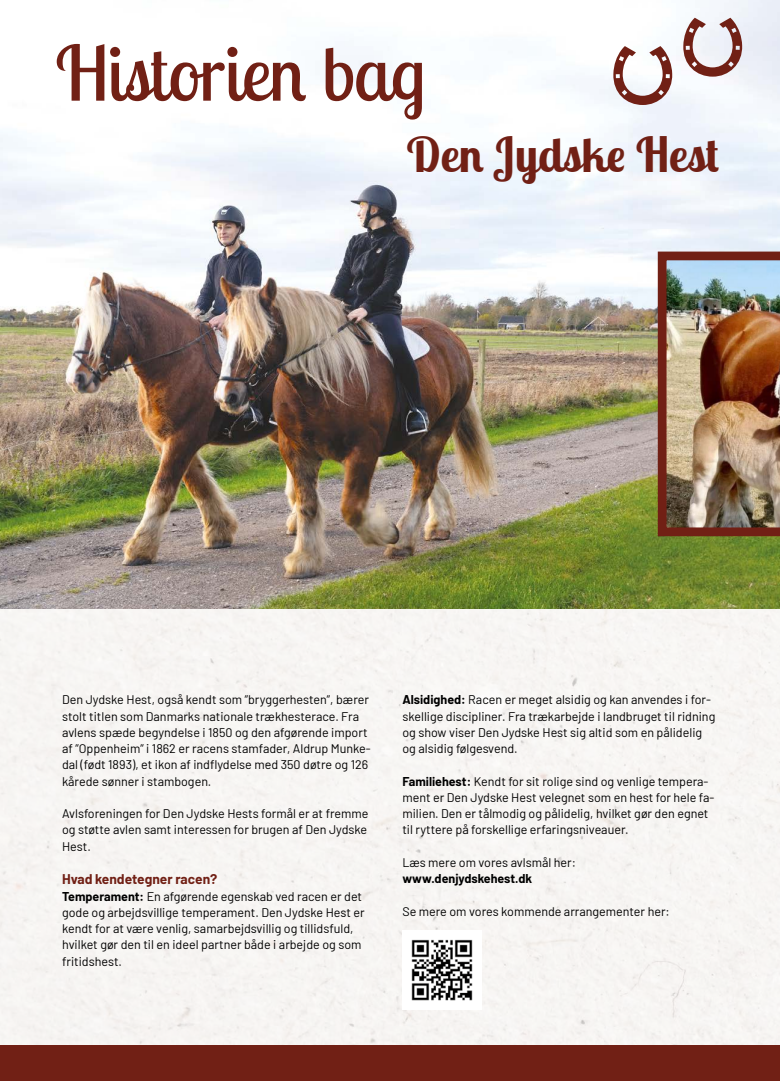
<style>
.page{position:relative;width:780px;height:1081px;background:#fff}
.page>*{position:absolute;margin:0;border:0;box-sizing:border-box;transform-origin:0 0}
.t1{font:75.62px "Lobster Two";color:#712015}
.t2{font:700 47.88px "Lobster Two";color:#712015}
.t3{font:700 13.75px "Barlow";color:#712015}
.t4{font:12.5px/16.2px "Barlow";color:#000}
.t5{font:700 12.5px "Barlow";color:#000}
.s1{font-weight:700}
</style>
<div class="page">
<img style="left:0;top:0;width:780px;height:609px">
<img style="left:411px;top:939px;width:62px;height:62px">
<img style="left:653px;top:247px;width:127px;height:293px">
<svg style="left:612px;top:46px;width:60px;height:59px"></svg>
<svg style="left:682px;top:18px;width:60px;height:59px"></svg>
<div style="left:0;top:1045px;width:780px;height:36px;background:#712015"></div>
<h1 class="t1" style="left:55px;top:25px;width:371px">Historien bag</h1>
<h2 class="t2" style="left:406px;top:124px;width:314px">Den Jydske Hest</h2>
<p class="t4" style="left:62px;top:691px;width:310px">Den Jydske Hest, også kendt som ”bryggerhesten”, bærer stolt titlen som Danmarks nationale trækhesterace. Fra avlens spæde begyndelse i 1850 og den afgørende import af ”Oppenheim” i 1862 er racens stamfader, Aldrup Munke&shy;dal (født 1893), et ikon af indflydelse med 350 døtre og 126 kårede sønner i stambogen.</p>
<p class="t4" style="left:62px;top:804px;width:308px;text-align:justify">Avlsforeningen for Den Jydske Hests formål er at fremme og støtte avlen samt interessen for brugen af Den Jydske Hest.</p>
<p class="t3" style="left:62px;top:869px;width:157px">Hvad kendetegner racen?</p>
<p class="t4" style="left:62px;top:887px;width:304px"><span class="s1">Temperament:</span> En afgørende egenskab ved racen er det gode og arbejdsvillige temperament. Den Jydske Hest er kendt for at være venlig, samarbejdsvillig og tillidsfuld, hvilket gør den til en ideel partner både i arbejde og som fritidshest.</p>
<p class="t4" style="left:402px;top:691px;width:314px"><span class="s1">Alsidighed:</span> Racen er meget alsidig og kan anvendes i for&shy;skellige discipliner. Fra trækarbejde i landbruget til ridning og show viser Den Jydske Hest sig altid som en pålidelig og alsidig følgesvend.</p>
<p class="t4" style="left:402px;top:772px;width:313px"><span class="s1">Familiehest:</span> Kendt for sit rolige sind og venlige tempera&shy;ment er Den Jydske Hest velegnet som en hest for hele fa&shy;milien. Den er tålmodig og pålidelig, hvilket gør den egnet til ryttere på forskellige erfaringsniveauer.</p>
<p class="t4" style="left:402px;top:853px;width:175px">Læs mere om vores avlsmål her:</p>
<p class="t5" style="left:402px;top:869px;width:131px">www.denjydskehest.dk</p>
<p class="t4" style="left:402px;top:902px;width:269px">Se mere om vores kommende arrangementer her:</p>
</div>
